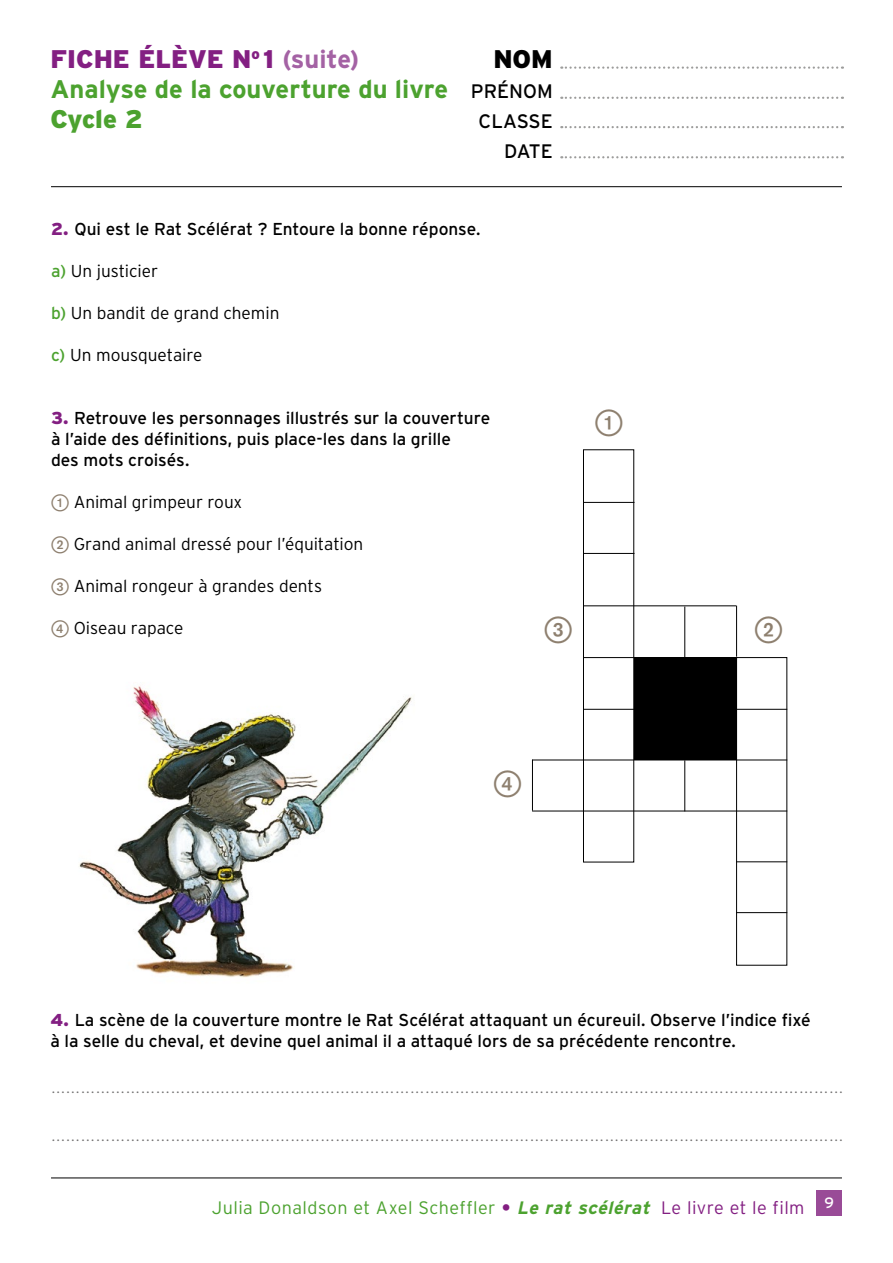
<style>
.page{position:relative;width:893px;height:1263px;background:#fff}
.page>*{position:absolute;margin:0;border:0;box-sizing:border-box;transform-origin:0 0}
.t1{font:700 25.5px/30px "Interstate";color:#4ca22f}
.t2{font:900 25.5px "Interstate";letter-spacing:-.01em;color:#4ca22f}
.t3{font:900 25.5px "Interstate";color:#000}
.t4{font:200 22.5px/48px "Interstate";color:#706f6f}
.t5{font:19.5px/30px "Interstate";color:#000;text-align:right}
.t6{font:300 18px "Interstate";letter-spacing:.025em;color:#4ca22f}
.t7{font:17.25px/21px "Interstate";letter-spacing:-.005em;color:#000}
.t8{font:300 17.25px "Interstate";letter-spacing:-.005em;color:#000}
.t9{font:15px "Interstate";color:#fff}
.s1{font-weight:900;color:#831f82}
.s2{color:#a462a4}
.s3{font-weight:400;color:#4ca22f}
.s4{font-weight:700;color:#831f82}
.s5{font-weight:700;font-style:italic}
.s6{color:#831f82}
</style>
<div class="page">
<hr style="left:51px;top:1177px;width:791px;height:1px;background:#000">
<svg style="left:561px;top:66px;width:282px;height:3px"></svg>
<svg style="left:561px;top:126px;width:282px;height:2px"></svg>
<svg style="left:561px;top:97px;width:282px;height:2px"></svg>
<svg style="left:561px;top:156px;width:282px;height:2px"></svg>
<hr style="left:51px;top:186px;width:791px;height:1px;background:#000">
<div style="left:816px;top:1191px;width:26px;height:25px;background:#994b97"></div>
<div style="left:583px;top:449px;width:51px;height:413px;border:1px solid #000"></div>
<div style="left:736px;top:657px;width:51px;height:308px;border:1px solid #000"></div>
<hr style="left:583px;top:605px;width:153px;height:1px;background:#000">
<hr style="left:583px;top:709px;width:51px;height:1px;background:#000">
<hr style="left:532px;top:760px;width:255px;height:1px;background:#000">
<hr style="left:583px;top:502px;width:51px;height:1px;background:#000">
<hr style="left:583px;top:657px;width:153px;height:1px;background:#000">
<hr style="left:532px;top:811px;width:255px;height:1px;background:#000">
<hr style="left:583px;top:553px;width:51px;height:1px;background:#000">
<hr style="left:736px;top:861px;width:51px;height:1px;background:#000">
<hr style="left:736px;top:912px;width:51px;height:1px;background:#000">
<hr style="left:736px;top:709px;width:51px;height:1px;background:#000">
<hr style="left:684px;top:760px;width:1px;height:51px;background:#000">
<hr style="left:684px;top:606px;width:1px;height:51px;background:#000">
<hr style="left:736px;top:606px;width:1px;height:51px;background:#000">
<hr style="left:532px;top:760px;width:1px;height:51px;background:#000">
<div style="left:634px;top:657px;width:102px;height:103px;background:#000"></div>
<img style="left:79px;top:686px;width:333px;height:292px">
<h1 class="t1" style="left:50px;top:44px;width:399px"><span class="s1">FICHE ÉLÈVE N</span><sup>o</sup> <span class="s1">1</span> <span class="s2">(suite)<br></span>Analyse de la couverture du livre</h1>
<h1 class="t2" style="left:50px;top:103px;width:94px">Cycle 2</h1>
<h1 class="t3" style="left:493px;top:43px;width:61px">NOM</h1>
<p class="t5" style="left:471px;top:76px;width:83px">PRÉNOM<br>CLASSE<br>DATE</p>
<p class="t7" style="left:51px;top:218px;width:431px"><span class="s1">2.</span> Qui est le Rat Scélérat ? Entoure la bonne réponse.</p>
<p class="t8" style="left:51px;top:260px;width:109px"><span class="s3">a)</span> Un justicier</p>
<p class="t8" style="left:51px;top:302px;width:230px"><span class="s3">b)</span> Un bandit de grand chemin</p>
<p class="t8" style="left:51px;top:344px;width:153px"><span class="s3">c)</span> Un mousquetaire</p>
<p class="t7" style="left:51px;top:407px;width:441px"><span class="s1">3.</span> Retrouve les personnages illustrés sur la couverture à l’aide des définitions, puis place-les dans la grille<br>des mots croisés.</p>
<p class="t8" style="left:74px;top:491px;width:170px">Animal grimpeur roux</p>
<p class="t8" style="left:74px;top:533px;width:291px">Grand animal dressé pour l’équitation</p>
<p class="t8" style="left:74px;top:575px;width:250px">Animal rongeur à grandes dents</p>
<p class="t8" style="left:74px;top:617px;width:111px">Oiseau rapace</p>
<p class="t7" style="left:50px;top:1009px;width:762px"><span class="s1">4.</span> La scène de la couverture montre le Rat Scélérat attaquant un écureuil. Observe l’indice fixé à la selle du cheval, et devine quel animal il a attaqué lors de sa précédente rencontre.</p>
<h2 class="t4" style="left:51px;top:1061px;width:794px">…………………………………………………………………………………………………………………………………………… ……………………………………………………………………………………………………………………………………………</h2>
<p class="t6" style="left:212px;top:1197px;width:594px">Julia Donaldson et Axel Scheffler <span class="s4">•</span> <span class="s5">Le rat scélérat</span> <span class="s6">Le livre et le film</span></p>
<p class="t9" style="left:824px;top:1193px;width:11px">9</p>
</div>
